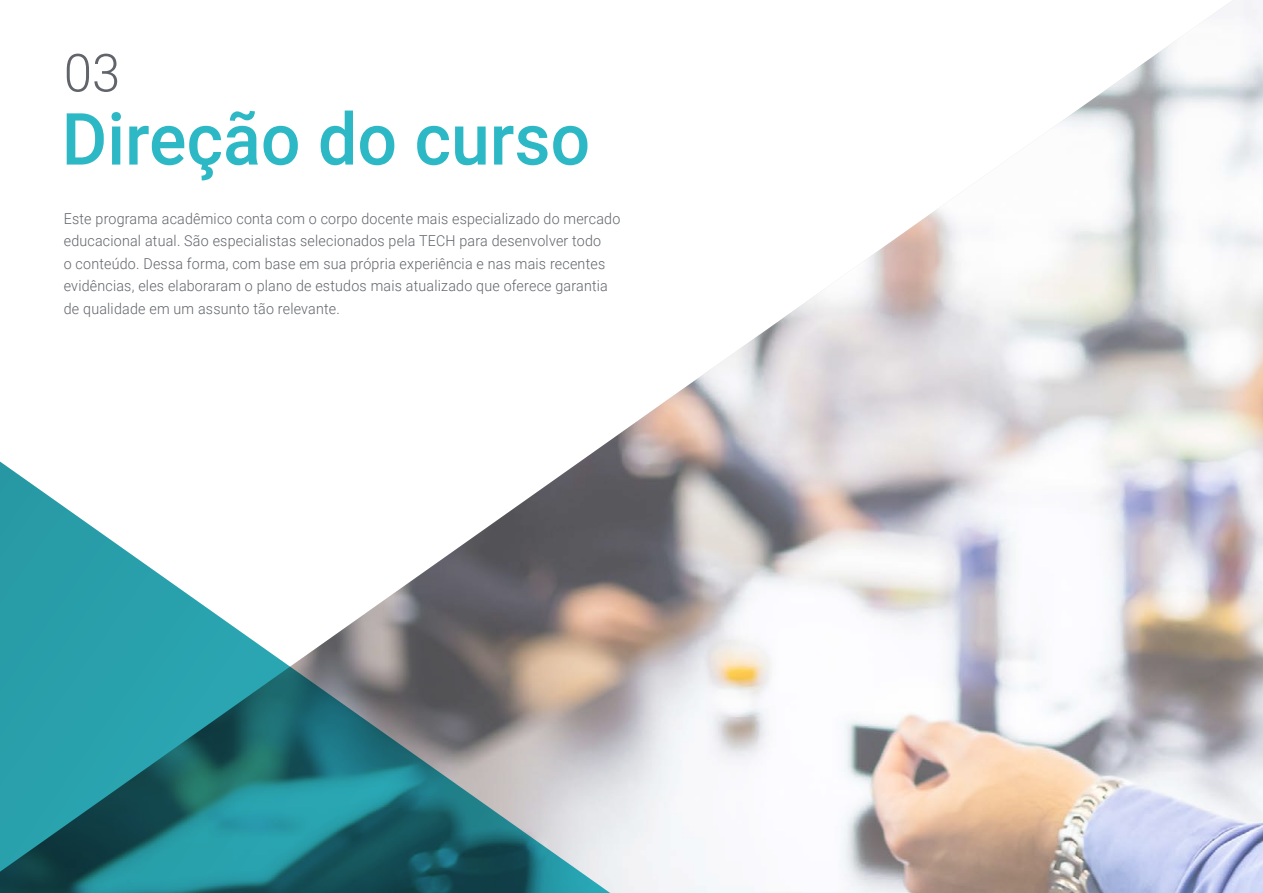
<style>
.page{position:relative;width:1263px;height:893px;background:#fff}
.page>*{position:absolute;margin:0;border:0;box-sizing:border-box;transform-origin:0 0}
.t1{font:500 72px "Roboto";color:#2db8c5}
.t2{font:300 52.5px "Roboto";color:#61646a}
.t3{font:300 15px/22.5px "Roboto";letter-spacing:.015em;color:#61646a;scale:.95 1}
</style>
<div class="page">
<img style="left:602px;top:0;width:661px;height:893px">
<svg style="left:0;top:446px;width:640px;height:447px"></svg>
<h2 class="t2" style="left:64px;top:36px;width:58px">03</h2>
<h1 class="t1" style="left:62px;top:89px;width:530px">Direção do curso</h1>
<p class="t3" style="left:64px;top:207px;width:587px">Este programa acadêmico conta com o corpo docente mais especializado do mercado educacional atual. São especialistas selecionados pela TECH para desenvolver todo<br>o conteúdo. Dessa forma, com base em sua própria experiência e nas mais recentes evidências, eles elaboraram o plano de estudos mais atualizado que oferece garantia de qualidade em um assunto tão relevante.</p>
</div>
